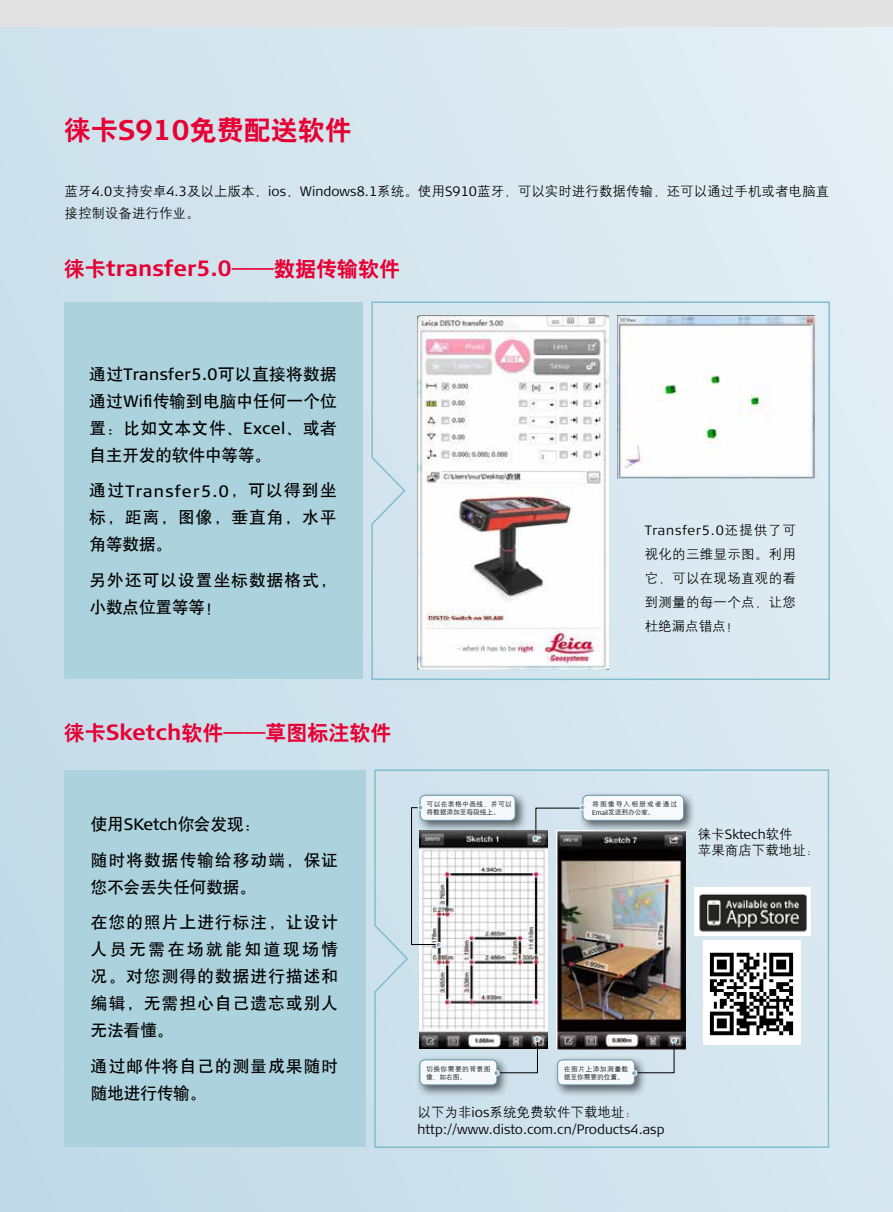
<style>
.page{position:relative;width:893px;height:1212px;background:#fff}
.page>*{position:absolute;margin:0;border:0;box-sizing:border-box;transform-origin:0 0}
.t1{font:27px "H Yb 2 gj";color:#e60033}
.t2{font:700 22.05px "Signa Column";color:#e60033}
.t3{font:21px "H Yb 2 gj";color:#e60033}
.t4{font:16.5px/27px "H Yb 1 gj";letter-spacing:.075em;color:#000}
.t5{font:16.5px "Signa Column";letter-spacing:.035em;color:#000}
.t6{font:16.5px "Signa Column";letter-spacing:.075em;color:#000}
.t7{font:13.5px/24px "H Yg 2 gj";letter-spacing:.005em;color:#000}
.t8{font:300 13.5px "Signa Column";color:#000}
.t9{font:300 13.5px "Signa Column";letter-spacing:.055em;color:#000}
.t10{font:6.75px/8.1px "H Yg 2 gj";letter-spacing:.055em;color:#000}
.t11{font:6.75px/8.1px "H Yg 2 gj";letter-spacing:.15em;color:#000}
.t12{font:6.75px/8.1px "H Yg 2 gj";letter-spacing:.015em;color:#000}
.s1{font-family:"Signa Column";font-weight:700;font-size:28.35px}
.s2{font-family:"Signa Column";font-weight:300}
.s3{font-family:"H Yb 2 gj";font-weight:400;font-size:21px}
.s4{font-family:"H Yb 1 gj"}
.s5{font-family:"Signa Column"}
.s6{font-family:"H Yg 2 gj";font-weight:400}
.s7{font-family:"Signa Column";font-weight:700;font-size:22.05px}
</style>
<div class="page">
<div style="left:0;top:0;width:893px;height:1212px;background:linear-gradient(to right,#c8deea,#e1edf4)"></div>
<div style="left:64px;top:771px;width:301px;height:376px;background:#acd2dd"></div>
<div style="left:374px;top:769px;width:456px;height:380px;background:#d4e5ef"></div>
<div style="left:0;top:0;width:893px;height:26px;background:#e2e2e3"></div>
<div style="left:64px;top:303px;width:298px;height:376px;background:#acd2dd"></div>
<img style="left:694px;top:888px;width:116px;height:47px">
<img style="left:704px;top:940px;width:96px;height:104px">
<svg style="left:371px;top:301px;width:460px;height:380px;background:#d6e6ee"></svg>
<img style="left:420px;top:830px;width:127px;height:219px">
<img style="left:556px;top:833px;width:129px;height:217px">
<div style="left:579px;top:791px;width:117px;height:42px;background:#000;opacity:.75"></div>
<div style="left:583px;top:795px;width:101px;height:25px;background:#f6fafb;border-radius:5px"></div>
<div style="left:583px;top:795px;width:101px;height:25px;border:1px solid #4c829a;border-radius:5px"></div>
<div style="left:416px;top:791px;width:112px;height:42px;background:#000;opacity:.75"></div>
<div style="left:420px;top:795px;width:95px;height:25px;background:#f5f9fb;border-radius:5px"></div>
<div style="left:420px;top:795px;width:95px;height:25px;border:1px solid #4c829a;border-radius:5px"></div>
<div style="left:416px;top:1055px;width:94px;height:43px;background:#000;opacity:.75"></div>
<div style="left:420px;top:1060px;width:77px;height:25px;background:#f5f9fb;border-radius:5px"></div>
<div style="left:420px;top:1059px;width:77px;height:26px;border:1px solid #4c829a;border-radius:5px"></div>
<svg style="left:533px;top:805px;width:53px;height:36px;background:#b3bfc6"></svg>
<svg style="left:411px;top:805px;width:31px;height:143px"></svg>
<div style="left:553px;top:1055px;width:94px;height:43px;background:#000;opacity:.75"></div>
<div style="left:558px;top:1060px;width:77px;height:25px;background:#f5f9fb;border-radius:5px"></div>
<div style="left:557px;top:1059px;width:78px;height:26px;border:1px solid #4c829a;border-radius:5px"></div>
<svg style="left:494px;top:1036px;width:46px;height:40px;background:#9ea8af"></svg>
<svg style="left:631px;top:1037px;width:46px;height:39px;background:#9fa8af"></svg>
<img style="left:418px;top:316px;width:190px;height:353px">
<img style="left:617px;top:316px;width:197px;height:162px">
<h1 class="t1" style="left:64px;top:117px;width:290px">徕卡<span class="s1">S910</span>免费配送软件</h1>
<p class="t7" style="left:65px;top:180px;width:766px;line-height:22.5px">蓝牙<span class="s2">4.0</span>支持安卓<span class="s2">4.3</span>及以上版本、<span class="s2">ios</span>、<span class="s2">Windows8.1</span>系统。使用<span class="s2">S910</span>蓝牙，可以实时进行数据传输，还可以通过手机或者电脑直接控制设备进行作业。</p>
<h2 class="t2" style="left:64px;top:255px;width:338px"><span class="s3">徕卡</span>transfer5.0<span class="s3">——数据传输软件</span></h2>
<p class="t5" style="left:89px;top:365px;width:249px"><span class="s4">通过</span>Transfer5.0<span class="s4">可以直接将数据</span></p>
<p class="t4" style="left:90px;top:387px;width:249px;text-align:justify">通过<span class="s5">Wifi</span>传输到电脑中任何一个位置：比如文本文件、<span class="s5">Excel</span>、或者自主开发的软件中等等。</p>
<p class="t6" style="left:90px;top:482px;width:249px"><span class="s4">通过</span>Transfer5.0<span class="s4">，可以得到坐</span></p>
<p class="t4" style="left:90px;top:504px;width:249px">标，距离，图像，垂直角，水平角等数据。</p>
<p class="t4" style="left:90px;top:566px;width:249px">另外还可以设置坐标数据格式，小数点位置等等！</p>
<p class="t9" style="left:645px;top:522px;width:153px">Transfer5.0<span class="s6">还提供了可</span></p>
<p class="t7" style="left:645px;top:541px;width:153px;text-align:justify">视化的三维显示图。利用它，可以在现场直观的看到测量的每一个点，让您杜绝漏点错点！</p>
<p class="t3" style="left:64px;top:723px;width:329px">徕卡<span class="s7">Sketch</span>软件——草图标注软件</p>
<p class="t4" style="left:91px;top:806px;width:249px;line-height:35.5px">使用<span class="s5">SKetch</span>你会发现：<br>随时将数据传输给移动端，保证</p>
<p class="t4" style="left:91px;top:869px;width:249px;line-height:35.5px">您不会丢失任何数据。<br>在您的照片上进行标注，让设计</p>
<p class="t4" style="left:91px;top:936px;width:249px;text-align:justify">人员无需在场就能知道现场情况。对您测得的数据进行描述和编辑，无需担心自己遗忘或别人无法看懂。</p>
<p class="t4" style="left:91px;top:1052px;width:249px">通过邮件将自己的测量成果随时随地进行传输。</p>
<p class="t12" style="left:426px;top:800px;width:87px">可以在表格中画线，并可以将数据添加至每段线上。</p>
<p class="t11" style="left:592px;top:800px;width:86px">将图像导入相册或者通过<br><span class="s2">Email</span>发送到办公室。</p>
<p class="t8" style="left:698px;top:827px;width:96px"><span class="s6">徕卡</span>Sktech<span class="s6">软件</span></p>
<p class="t7" style="left:698px;top:838px;width:123px">苹果商店下载地址：</p>
<p class="t10" style="left:426px;top:1065px;width:66px">切换你需要的背景图像，如右图。</p>
<p class="t10" style="left:564px;top:1065px;width:66px">在图片上添加测量数据至你需要的位置。</p>
<p class="t7" style="left:418px;top:1100px;width:222px">以下为非<span class="s2">ios</span>系统免费软件下载地址：</p>
<p class="t8" style="left:418px;top:1121px;width:249px">http://www.disto.com.cn/Products4.asp</p>
</div>
